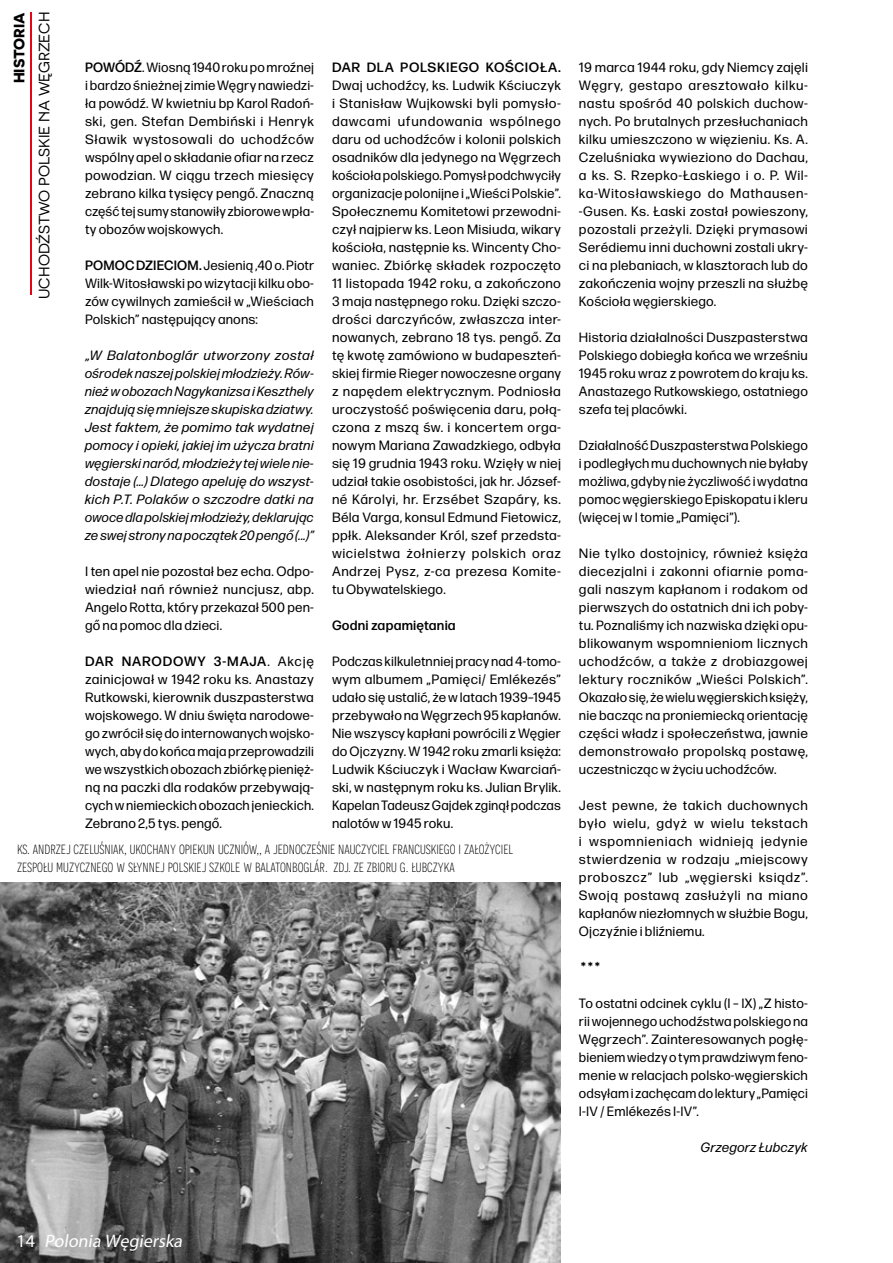
<style>
.page{position:relative;width:893px;height:1263px;background:#fff}
.page>*{position:absolute;margin:0;border:0;box-sizing:border-box;transform-origin:0 0}
.t1{font:italic 18px "Myriad Pro";color:#fff}
.t2{font:300 16.65px/18px "Novecentosanscondensed";color:#000}
.t3{font:15px "Novecentosanswide";color:#000}
.t4{font:700 15px "Novecentosanswide";color:#000}
.t5{font:13.5px/18px "Forma DJR Micro";letter-spacing:.01em;color:#000;text-align:justify}
.t6{font:italic 13.5px/18px "Forma DJR Micro";letter-spacing:.005em;color:#000;text-align:justify}
.t7{font:500 13.5px "Forma DJR Micro";letter-spacing:.045em;color:#000}
.t8{font:500 13.5px "Forma DJR Micro";letter-spacing:.02em;color:#000}
.s1{font-weight:500}
.s2{font-style:normal}
</style>
<div class="page">
<img style="left:0;top:882px;width:561px;height:381px">
<hr style="left:30px;top:12px;width:2px;height:282px;background:#e30613">
<p class="t4" style="left:10px;top:83px;width:72px;rotate:-90deg">HISTORIA</p>
<p class="t3" style="left:36px;top:299px;width:289px;rotate:-90deg">UCHODŹSTWO POLSKIE NA WĘGRZECH</p>
<p class="t5" style="left:85px;top:58px;width:230px"><span class="s1">POWÓDŹ</span>. Wiosną 1940 roku po mroźnej i bardzo śnieżnej zimie Węgry nawiedzi&shy;ła powódź. W kwietniu bp Karol Radoń&shy;ski, gen. Stefan Dembiński i Henryk Sławik wystosowali do uchodźców wspólny apel o składanie ofiar na rzecz powodzian. W ciągu trzech miesięcy zebrano kilka tysięcy pengő. Znaczną część tej sumy stanowiły zbiorowe wpła&shy;ty obozów wojskowych.</p>
<p class="t5" style="left:85px;top:256px;width:230px"><span class="s1">POMOC DZIECIOM.</span> Jesienią ‚40 o. Piotr Wilk-Witosławski po wizytacji kilku obo&shy;zów cywilnych zamieścił w „Wieściach Polskich” następujący anons:</p>
<p class="t6" style="left:85px;top:346px;width:230px">„W Balatonboglár utworzony został ośrodek naszej polskiej młodzieży. Rów&shy;nież w obozach Nagykanizsa i Keszthely znajdują się mniejsze skupiska dziatwy.<br>Jest faktem, że pomimo tak wydatnej pomocy i opieki, jakiej im użycza bratni węgierski naród, młodzieży tej wiele nie&shy;dostaje (…) Dlatego apeluję do wszyst&shy;kich P.T. Polaków o szczodre datki na owoce dla polskiej młodzieży, deklarując ze swej strony na początek 20 pengő (...)”</p>
<p class="t5" style="left:85px;top:562px;width:230px">I ten apel nie pozostał bez echa. Odpo&shy;wiedział nań również nuncjusz, abp.<br>Angelo Rotta, który przekazał 500 pen&shy;gő na pomoc dla dzieci.</p>
<p class="t5" style="left:85px;top:652px;width:230px"><span class="s1">DAR NARODOWY 3-MAJA</span>. Akcję zainicjował w 1942 roku ks. Anastazy Rutkowski, kierownik duszpasterstwa wojskowego. W dniu święta narodowe&shy;go zwrócił się do internowanych wojsko&shy;wych, aby do końca maja przeprowadzili we wszystkich obozach zbiórkę pienięż&shy;ną na paczki dla rodaków przebywają&shy;cych w niemieckich obozach jenieckich.<br>Zebrano 2,5 tys. pengő.</p>
<p class="t7" style="left:332px;top:59px;width:230px">DAR DLA POLSKIEGO KOŚCIOŁA.</p>
<p class="t5" style="left:332px;top:76px;width:230px">Dwaj uchodźcy, ks. Ludwik Kściuczyk i Stanisław Wujkowski byli pomysło&shy;dawcami ufundowania wspólnego daru od uchodźców i kolonii polskich osadników dla jedynego na Węgrzech kościoła polskiego. Pomysł podchwyciły organizacje polonijne i „Wieści Polskie”.<br>Społecznemu Komitetowi przewodni&shy;czył najpierw ks. Leon Misiuda, wikary kościoła, następnie ks. Wincenty Cho&shy;waniec. Zbiórkę składek rozpoczęto 11 listopada 1942 roku, a zakończono 3 maja następnego roku. Dzięki szczo&shy;drości darczyńców, zwłaszcza inter&shy;nowanych, zebrano 18 tys. pengő. Za tę kwotę zamówiono w budapeszteń&shy;skiej firmie Rieger nowoczesne organy z napędem elektrycznym. Podniosła uroczystość poświęcenia daru, połą&shy;czona z mszą św. i koncertem orga&shy;nowym Mariana Zawadzkiego, odbyła się 19 grudnia 1943 roku. Wzięły w niej udział takie osobistości, jak hr. József&shy;né Károlyi, hr. Erzsébet Szapáry, ks.<br>Béla Varga, konsul Edmund Fietowicz, ppłk. Aleksander Król, szef przedsta&shy;wicielstwa żołnierzy polskich oraz Andrzej Pysz, z-ca prezesa Komite&shy;tu Obywatelskiego.</p>
<p class="t8" style="left:332px;top:617px;width:125px">Godni zapamiętania</p>
<p class="t5" style="left:332px;top:652px;width:230px">Podczas kilkuletnniej pracy nad 4-tomo&shy;wym albumem „Pamięci/ Emlékezés” udało się ustalić, że w latach 1939–1945 przebywało na Węgrzech 95 kapłanów.<br>Nie wszyscy kapłani powrócili z Węgier do Ojczyzny. W 1942 roku zmarli księża:<br>Ludwik Kściuczyk i Wacław Kwarciań&shy;ski, w następnym roku ks. Julian Brylik.<br>Kapelan Tadeusz Gajdek zginął podczas nalotów w 1945 roku.</p>
<p class="t2" style="left:17px;top:840px;width:498px">ks. andrzej czeluśniak, ukochany opiekun uczniów,, a jednocześnie nauczyciel francuskiego i założyciel zespołu muzycznego w słynnej polskiej szkole w balatonboglár. zdj. ze zbioru g. łubczyka</p>
<p class="t5" style="left:579px;top:58px;width:230px">19 marca 1944 roku, gdy Niemcy zajęli Węgry, gestapo aresztowało kilku&shy;nastu spośród 40 polskich duchow&shy;nych. Po brutalnych przesłuchaniach kilku umieszczono w więzieniu. Ks. A.<br>Czeluśniaka wywieziono do Dachau, a ks. S. Rzepko-Łaskiego i o. P. Wil&shy;ka-Witosławskiego do Mathausen--Gusen. Ks. Łaski został powieszony, pozostali przeżyli. Dzięki prymasowi Serédiemu inni duchowni zostali ukry&shy;ci na plebaniach, w klasztorach lub do zakończenia wojny przeszli na służbę Kościoła węgierskiego.</p>
<p class="t5" style="left:579px;top:328px;width:230px">Historia działalności Duszpasterstwa Polskiego dobiegła końca we wrześniu 1945 roku wraz z powrotem do kraju ks.<br>Anastazego Rutkowskiego, ostatniego szefa tej placówki.</p>
<p class="t5" style="left:579px;top:436px;width:230px">Działalność Duszpasterstwa Polskiego i podległych mu duchownych nie byłaby możliwa, gdyby nie życzliwość i wydatna pomoc węgierskiego Episkopatu i kleru (więcej w I tomie „Pamięci”).</p>
<p class="t5" style="left:579px;top:544px;width:230px">Nie tylko dostojnicy, również księża diecezjalni i zakonni ofiarnie poma&shy;gali naszym kapłanom i rodakom od pierwszych do ostatnich dni ich poby&shy;tu. Poznaliśmy ich nazwiska dzięki opu&shy;blikowanym wspomnieniom licznych uchodźców, a także z drobiazgowej lektury roczników „Wieści Polskich”.<br>Okazało się, że wielu węgierskich księży, nie bacząc na proniemiecką orientację części władz i społeczeństwa, jawnie demonstrowało propolską postawę, uczestnicząc w życiu uchodźców.</p>
<p class="t5" style="left:579px;top:796px;width:230px">Jest pewne, że takich duchownych było wielu, gdyż w wielu tekstach i wspomnieniach widnieją jedynie stwierdzenia w rodzaju „miejscowy proboszcz” lub „węgierski ksiądz”.<br>Swoją postawą zasłużyli na miano kapłanów niezłomnych w służbie Bogu, Ojczyźnie i bliźniemu.</p>
<p class="t8" style="left:581px;top:959px;width:20px">* * *</p>
<p class="t5" style="left:579px;top:994px;width:230px">To ostatni odcinek cyklu (I – IX) „Z histo&shy;rii wojennego uchodźstwa polskiego na Węgrzech”. Zainteresowanych pogłę&shy;bieniem wiedzy o tym prawdziwym feno&shy;menie w relacjach polsko-węgierskich odsyłam i zachęcam do lektury „Pamięci I-IV / Emlékezés I-IV”.</p>
<p class="t6" style="left:701px;top:1138px;width:109px">Grzegorz Łubczyk</p>
<h1 class="t1" style="left:17px;top:1230px;width:171px"><span class="s2">1 4</span> Polonia Węgierska</h1>
</div>
